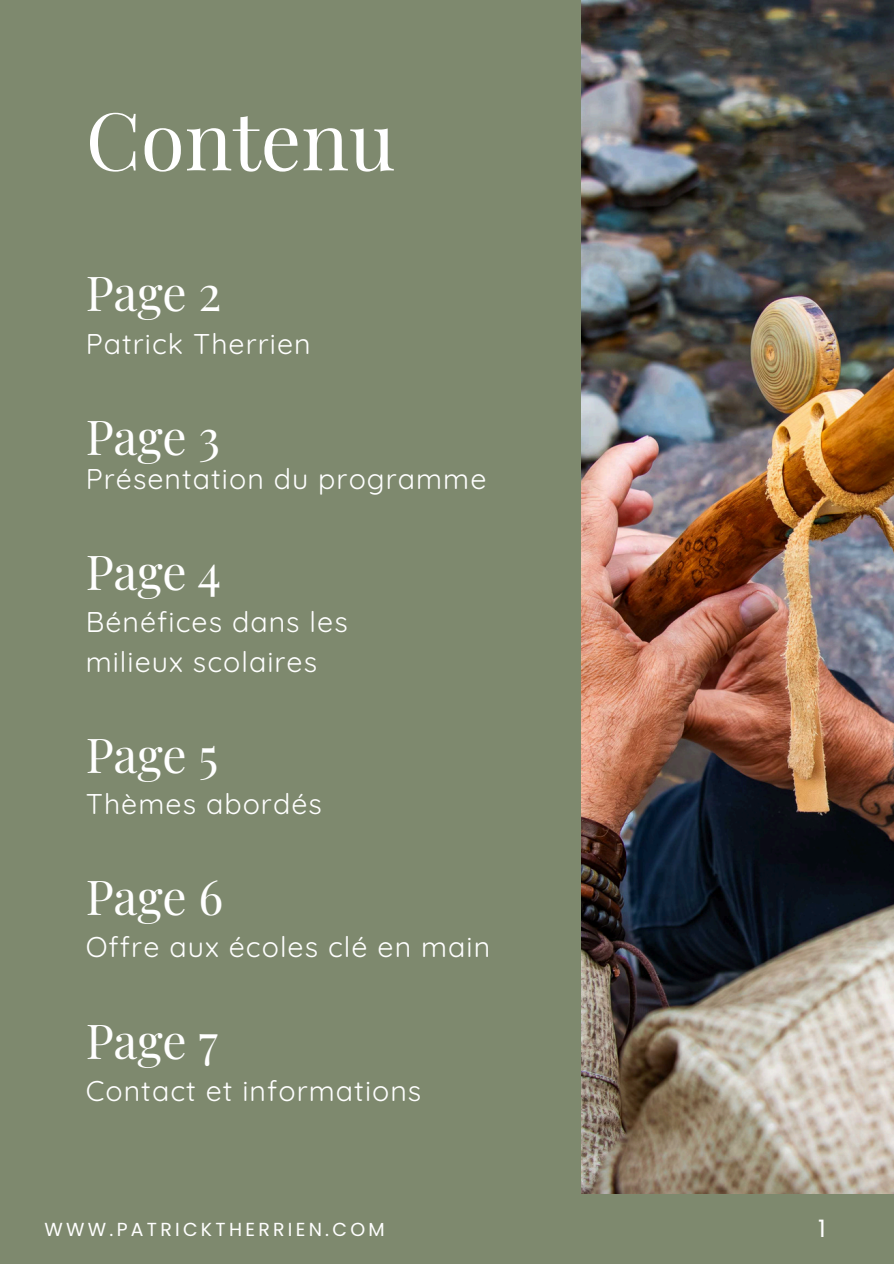
<style>
.page{position:relative;width:894px;height:1264px;background:#fff}
.page>*{position:absolute;margin:0;border:0;box-sizing:border-box;transform-origin:0 0}
.t1{font:79.95px "Playfair Display";color:#fff}
.t2{font:48px "Playfair Display";letter-spacing:-.005em;color:#fff}
.t3{font:28.5px/40.5px "Quicksand";letter-spacing:.035em;color:#fff}
.t4{font:24px "Poppins";color:#fff}
.t5{font:18.9px "Poppins";letter-spacing:.175em;color:#fff}
</style>
<div class="page">
<div style="left:0;top:0;width:893px;height:1263px;background:#7e896e"></div>
<img style="left:581px;top:0;width:312px;height:1194px">
<h1 class="t1" style="left:86px;top:84px;width:311px">Contenu</h1>
<h2 class="t2" style="left:86px;top:259px;width:137px">Page 2</h2>
<p class="t3" style="left:86px;top:323px;width:226px">Patrick Therrien</p>
<h2 class="t2" style="left:86px;top:403px;width:136px">Page 3</h2>
<p class="t3" style="left:86px;top:458px;width:402px">Présentation du programme</p>
<h2 class="t2" style="left:86px;top:538px;width:137px">Page 4</h2>
<p class="t3" style="left:86px;top:600px;width:263px">Bénéfices dans les milieux scolaires</p>
<h2 class="t2" style="left:86px;top:721px;width:134px">Page 5</h2>
<p class="t3" style="left:86px;top:783px;width:237px">Thèmes abordés</p>
<h2 class="t2" style="left:86px;top:863px;width:139px">Page 6</h2>
<p class="t3" style="left:86px;top:926px;width:406px">Offre aux écoles clé en main</p>
<h2 class="t2" style="left:86px;top:1006px;width:134px">Page 7</h2>
<p class="t3" style="left:86px;top:1070px;width:337px">Contact et informations</p>
<p class="t5" style="left:44px;top:1216px;width:342px">WWW.PATRICKTHERRIEN.COM</p>
<p class="t4" style="left:817px;top:1211px;width:9px">1</p>
</div>
